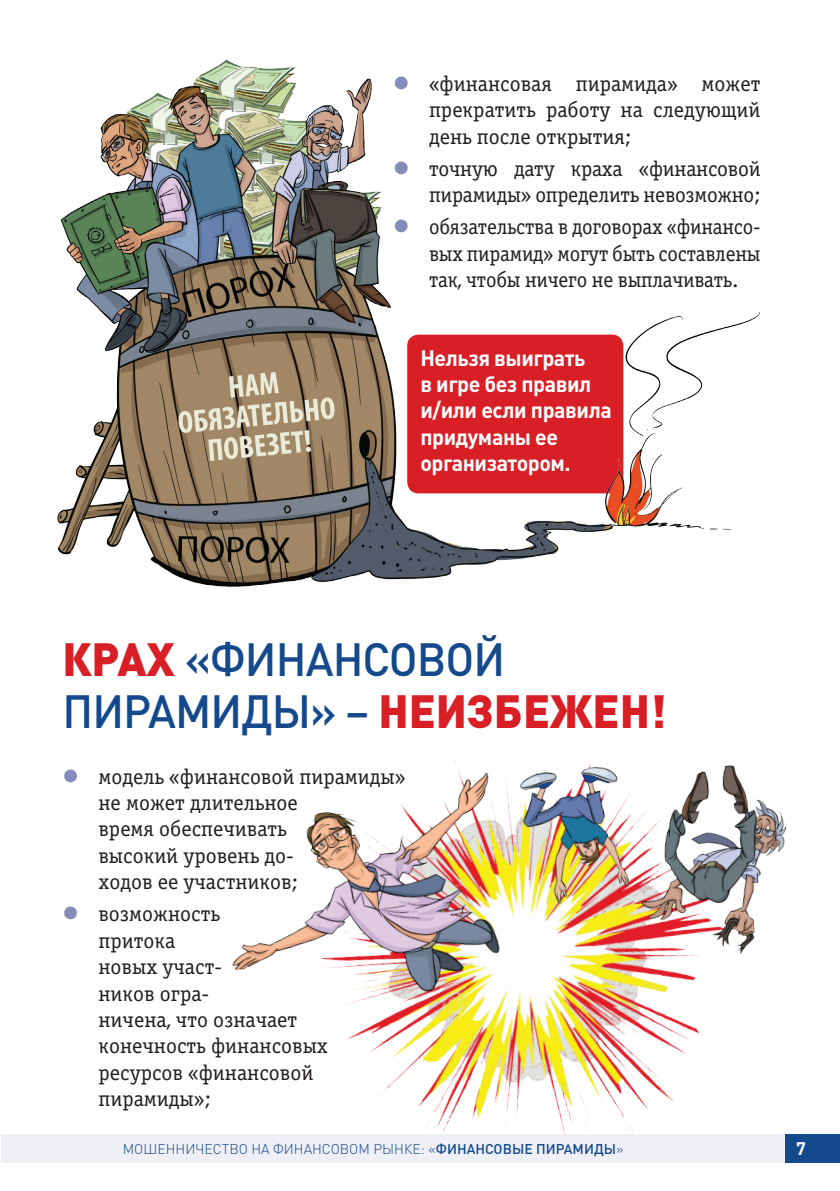
<style>
.page{position:relative;width:840px;height:1191px;background:#fff}
.page>*{position:absolute;margin:0;border:0;box-sizing:border-box;transform-origin:0 0}
.t1{font:500 46px/52px "DIN Pro";letter-spacing:-.02em;color:#14498c}
.t2{font:22px/26.4px "Officina Serif C";color:#231f20}
.t3{font:22px/26.4px "Officina Serif C";color:#231f20;text-align:justify;scale:.96 1}
.t4{font:700 22px/26.4px "DIN Pro";letter-spacing:-.02em;color:#fff}
.t5{font:700 18px "DIN Pro";color:#fff}
.t6{font:300 14px "DIN Pro";color:#14498c}
.s1{font-weight:900;color:#d91f26}
.s2{font-weight:500}
</style>
<div class="page">
<div style="left:1px;top:1134px;width:783px;height:28px;background:#eef0f6"></div>
<img style="left:57px;top:59px;width:703px;height:528px">
<img style="left:197px;top:760px;width:642px;height:403px">
<svg style="left:394px;top:76px;width:13px;height:13px"></svg>
<svg style="left:394px;top:161px;width:13px;height:13px"></svg>
<svg style="left:394px;top:219px;width:13px;height:13px"></svg>
<p class="t2" style="left:429px;top:71px;width:333px;text-align:justify">«финансовая пирамида» может прекратить работу на следующий день после открытия;</p>
<p class="t2" style="left:429px;top:155px;width:333px">точную дату краха «финансовой пирамиды» определить невозможно;</p>
<p class="t3" style="left:429px;top:214px;width:346px">обязательства в договорах «финансо&shy;вых пирамид» могут быть составлены так, чтобы ничего не выплачивать.</p>
<p class="t4" style="left:420px;top:343px;width:193px">Нельзя выиграть<br>в игре без правил и/или если правила придуманы ее организатором.</p>
<h1 class="t1" style="left:62px;top:631px;width:605px"><span class="s1">КРАХ</span> «ФИНАНСОВОЙ<br>ПИРАМИДЫ» – <span class="s1">НЕИЗБЕЖЕН!</span></h1>
<p class="t2" style="left:98px;top:763px;width:308px">модель «финансовой пирамиды» не может длительное<br>время обеспечивать<br>высокий уровень до-<br>ходов ее участников;</p>
<p class="t2" style="left:98px;top:901px;width:231px">возможность<br>притока<br>новых участ-<br>ников огра-<br>ничена, что означает конечность финансовых ресурсов «финансовой пирамиды»;</p>
<p class="t6" style="left:123px;top:1139px;width:502px">МОШЕННИЧЕСТВО НА ФИНАНСОВОМ РЫНКЕ: «<span class="s2">ФИНАНСОВЫЕ ПИРАМИДЫ</span>»</p>
<p class="t5" style="left:795px;top:1136px;width:11px">7</p>
</div>
